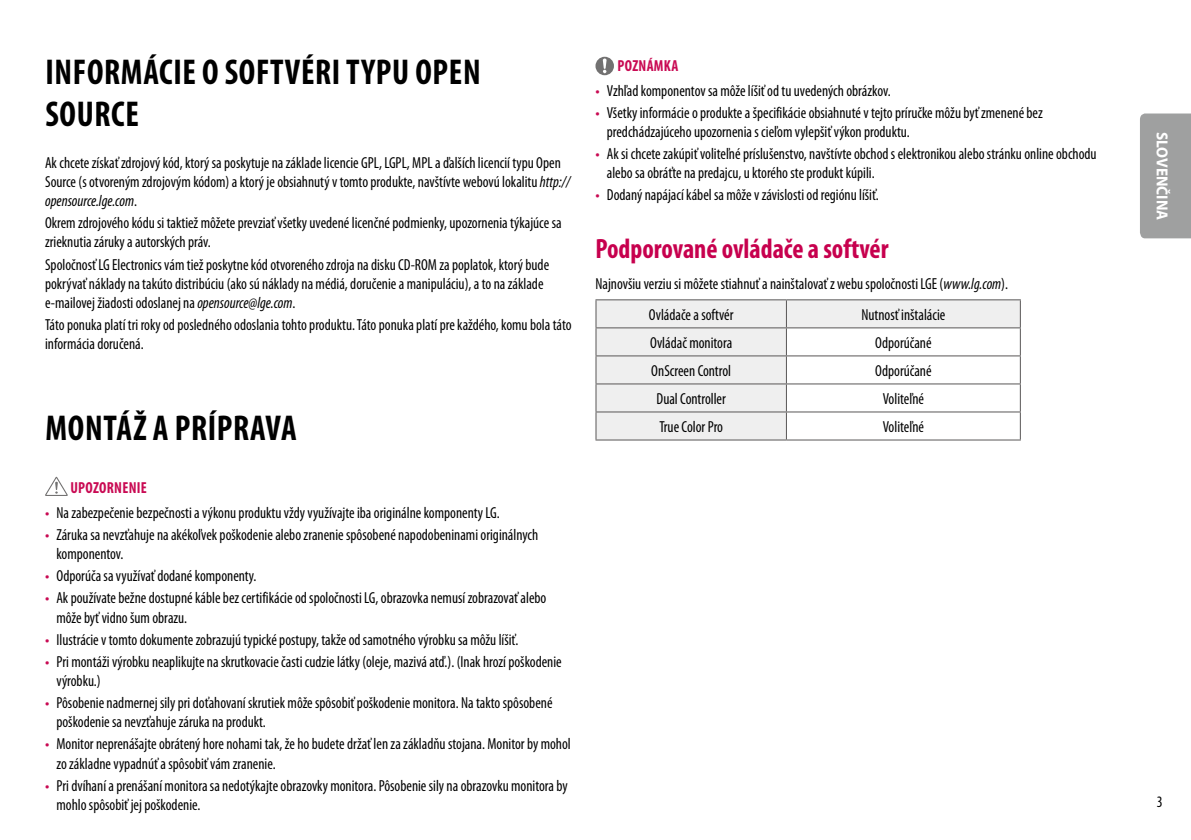
<style>
.page{position:relative;width:1191px;height:840px;background:#fff}
.page>*{position:absolute;margin:0;border:0;box-sizing:border-box;transform-origin:0 0}
.t1{font:700 condensed 36px/42px "Myriad Pro";letter-spacing:.02em;color:#000;scale:.95 1}
.t2{font:700 condensed 28px "Myriad Pro";color:#c7004e;scale:.95 1}
.t3{font:condensed 16px/19.2px "Myriad Pro";color:#000;scale:.95 1}
.t4{font:700 condensed 16px "Myriad Pro";letter-spacing:.02em;color:#c90a53;scale:.95 1}
.t5{font:700 16px "Myriad Pro";color:#fff;scale:.95 1}
.s1{font-style:italic}
.s2{font-family:"LG Smart";font-stretch:normal;color:#c90a53}
</style>
<div class="page">
<div style="left:1140px;top:113px;width:51px;height:125px;background:#9fa0a0"></div>
<svg style="left:45px;top:476px;width:23px;height:19px"></svg>
<svg style="left:595px;top:57px;width:19px;height:18px"></svg>
<svg style="left:596px;top:300px;width:423px;height:139px;fill:#efefef"></svg>
<hr style="left:595px;top:299px;width:191px;height:1px;background:#595757">
<hr style="left:786px;top:299px;width:234px;height:1px;background:#595757">
<hr style="left:595px;top:327px;width:191px;height:1px;background:#595757">
<hr style="left:786px;top:327px;width:234px;height:1px;background:#595757">
<hr style="left:595px;top:355px;width:191px;height:1px;background:#595757">
<hr style="left:786px;top:355px;width:234px;height:1px;background:#595757">
<hr style="left:595px;top:383px;width:191px;height:1px;background:#595757">
<hr style="left:786px;top:383px;width:234px;height:1px;background:#595757">
<hr style="left:595px;top:411px;width:191px;height:1px;background:#595757">
<svg style="left:595px;top:300px;width:1px;height:139px"></svg>
<hr style="left:786px;top:411px;width:234px;height:1px;background:#595757">
<svg style="left:786px;top:300px;width:1px;height:139px"></svg>
<svg style="left:1019px;top:300px;width:1px;height:139px"></svg>
<hr style="left:595px;top:439px;width:191px;height:1px;background:#595757">
<hr style="left:786px;top:439px;width:234px;height:1px;background:#595757">
<h1 class="t1" style="left:45px;top:50px;width:460px">INFORMÁCIE O SOFTVÉRI TYPU OPEN<br>SOURCE</h1>
<p class="t3" style="left:45px;top:152px;width:554px">Ak chcete získať zdrojový kód, ktorý sa poskytuje na základe licencie GPL, LGPL, MPL a ďalších licencií typu Open<br>Source (s otvoreným zdrojovým kódom) a ktorý je obsiahnutý v tomto produkte, navštívte webovú lokalitu <span class="s1">http:// opensource.lge.com</span>.</p>
<p class="t3" style="left:45px;top:213px;width:545px">Okrem zdrojového kódu si taktiež môžete prevziať všetky uvedené licenčné podmienky, upozornenia týkajúce sa zrieknutia záruky a autorských práv.</p>
<p class="t3" style="left:45px;top:254px;width:532px">Spoločnosť LG Electronics vám tiež poskytne kód otvoreného zdroja na disku CD-ROM za poplatok, ktorý bude pokrývať náklady na takúto distribúciu (ako sú náklady na médiá, doručenie a manipuláciu), a to na základe e-mailovej žiadosti odoslanej na <span class="s1">opensource@lge.com</span>.</p>
<p class="t3" style="left:45px;top:315px;width:556px">Táto ponuka platí tri roky od posledného odoslania tohto produktu. Táto ponuka platí pre každého, komu bola táto informácia doručená.</p>
<h1 class="t1" style="left:45px;top:405px;width:266px">MONTÁŽ A PRÍPRAVA</h1>
<p class="t4" style="left:70px;top:477px;width:82px">UPOZORNENIE</p>
<p class="t3" style="left:45px;top:502px;width:480px"><span class="s2">•</span> Na zabezpečenie bezpečnosti a výkonu produktu vždy využívajte iba originálne komponenty LG.</p>
<p class="t3" style="left:56px;top:524px;width:509px;text-indent:-11px"><span class="s2">•</span> Záruka sa nevzťahuje na akékoľvek poškodenie alebo zranenie spôsobené napodobeninami originálnych komponentov.</p>
<p class="t3" style="left:45px;top:566px;width:224px"><span class="s2">•</span> Odporúča sa využívať dodané komponenty.</p>
<p class="t3" style="left:56px;top:588px;width:517px;text-indent:-11px"><span class="s2">•</span> Ak používate bežne dostupné káble bez certifikácie od spoločnosti LG, obrazovka nemusí zobrazovať alebo môže byť vidno šum obrazu.</p>
<p class="t3" style="left:45px;top:629px;width:500px"><span class="s2">•</span> Ilustrácie v tomto dokumente zobrazujú typické postupy, takže od samotného výrobku sa môžu líšiť.</p>
<p class="t3" style="left:56px;top:651px;width:533px;text-indent:-11px"><span class="s2">•</span> Pri montáži výrobku neaplikujte na skrutkovacie časti cudzie látky (oleje, mazivá atď.). (Inak hrozí poškodenie výrobku.)</p>
<p class="t3" style="left:56px;top:692px;width:524px;text-indent:-11px"><span class="s2">•</span> Pôsobenie nadmernej sily pri doťahovaní skrutiek môže spôsobiť poškodenie monitora. Na takto spôsobené poškodenie sa nevzťahuje záruka na produkt.</p>
<p class="t3" style="left:56px;top:733px;width:543px;text-indent:-11px"><span class="s2">•</span> Monitor neprenášajte obrátený hore nohami tak, že ho budete držať len za základňu stojana. Monitor by mohol zo základne vypadnúť a spôsobiť vám zranenie.</p>
<p class="t3" style="left:56px;top:775px;width:540px;text-indent:-11px"><span class="s2">•</span> Pri dvíhaní a prenášaní monitora sa nedotýkajte obrazovky monitora. Pôsobenie sily na obrazovku monitora by mohlo spôsobiť jej poškodenie.</p>
<p class="t4" style="left:617px;top:55px;width:17px">Poznám</p>
<p class="t4" style="left:664px;top:55px;width:16px">ka</p>
<p class="t3" style="left:595px;top:81px;width:312px"><span class="s2">•</span> Vzhľad komponentov sa môže líšiť od tu uvedených obrázkov.</p>
<p class="t3" style="left:607px;top:103px;width:460px;text-indent:-11px"><span class="s2">•</span> Všetky informácie o produkte a špecifikácie obsiahnuté v tejto príručke môžu byť zmenené bez predchádzajúceho upozornenia s cieľom vylepšiť výkon produktu.</p>
<p class="t3" style="left:607px;top:144px;width:517px;text-indent:-11px"><span class="s2">•</span> Ak si chcete zakúpiť voliteľné príslušenstvo, navštívte obchod s elektronikou alebo stránku online obchodu alebo sa obráťte na predajcu, u ktorého ste produkt kúpili.</p>
<p class="t3" style="left:595px;top:185px;width:300px"><span class="s2">•</span> Dodaný napájací kábel sa môže v závislosti od regiónu líšiť.</p>
<h2 class="t2" style="left:595px;top:231px;width:310px">Podporované ovládače a softvér</h2>
<p class="t3" style="left:649px;top:267px;width:380px;line-height:31.4px;text-indent:-53px">Najnovšiu verziu si môžete stiahnuť a nainštalovať z webu spoločnosti LGE (<span class="s1">www.lg.com</span>).<br>Ovládače a softvér</p>
<p class="t3" style="left:861px;top:304px;width:90px">Nutnosť inštalácie</p>
<p class="t3" style="left:650px;top:332px;width:88px">Ovládač monitora</p>
<p class="t3" style="left:875px;top:332px;width:61px">Odporúčané</p>
<p class="t3" style="left:651px;top:360px;width:85px">OnScreen Control</p>
<p class="t3" style="left:875px;top:360px;width:61px">Odporúčané</p>
<p class="t3" style="left:656px;top:388px;width:75px">Dual Controller</p>
<p class="t3" style="left:882px;top:388px;width:45px">Voliteľné</p>
<p class="t3" style="left:659px;top:416px;width:69px">True Color Pro</p>
<p class="t3" style="left:882px;top:416px;width:45px">Voliteľné</p>
<p class="t5" style="left:1172px;top:132px;width:94px;rotate:90deg">SLOVENČINA</p>
<p class="t3" style="left:1156px;top:791px;width:8px">3</p>
</div>
